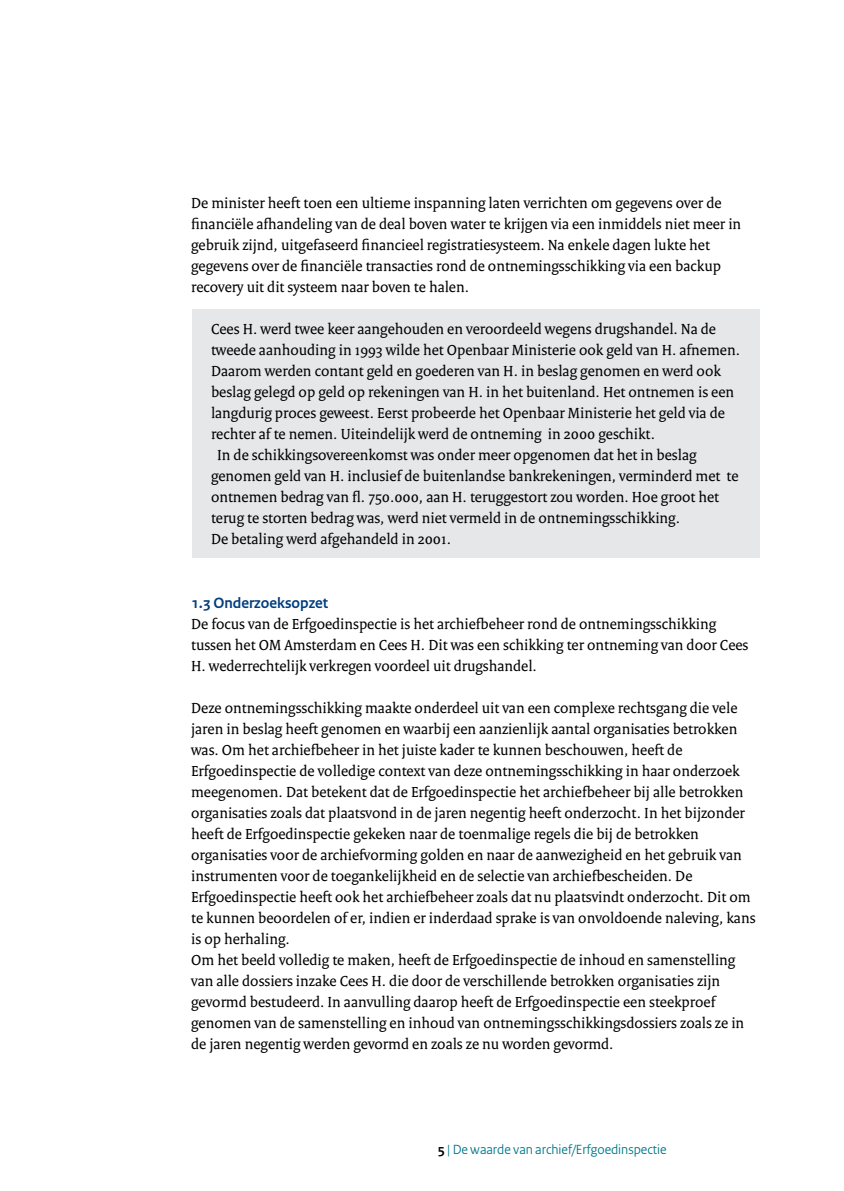
<style>
.page{position:relative;width:844px;height:1191px;background:#fff}
.page>*{position:absolute;margin:0;border:0;box-sizing:border-box;transform-origin:0 0}
.t1{font:15.75px/21px "Rijksoverheid Serif";color:#000}
.t2{font:700 15.75px "Rijksoverheid Sans";color:#003e7e}
.t3{font:14px "Rijksoverheid Sans";color:#00788a}
.s1{font-weight:700;color:#000}
</style>
<div class="page">
<div style="left:192px;top:310px;width:567px;height:248px;background:#e6e7e8"></div>
<p class="t1" style="left:191px;top:193px;width:551px">De minister heeft toen een ultieme inspanning laten verrichten om gegevens over de financiële afhandeling van de deal boven water te krijgen via een inmiddels niet meer in gebruik zijnd, uitgefaseerd financieel registratiesysteem. Na enkele dagen lukte het gegevens over de financiële transacties rond de ontnemingsschikking via een backup recovery uit dit systeem naar boven te halen.</p>
<p class="t1" style="left:211px;top:319px;width:506px">Cees H. werd twee keer aangehouden en veroordeeld wegens drugshandel. Na de</p>
<p class="t1" style="left:211px;top:340px;width:530px">tweede aanhouding in 1993 wilde het Openbaar Ministerie ook geld van H. afnemen.</p>
<p class="t1" style="left:211px;top:361px;width:511px">Daarom werden contant geld en goederen van H. in beslag genomen en werd ook</p>
<p class="t1" style="left:211px;top:382px;width:524px">beslag gelegd op geld op rekeningen van H. in het buitenland. Het ontnemen is een</p>
<p class="t1" style="left:211px;top:403px;width:515px">langdurig proces geweest. Eerst probeerde het Openbaar Ministerie het geld via de</p>
<p class="t1" style="left:211px;top:424px;width:445px">rechter af te nemen. Uiteindelijk werd de ontneming in 2000 geschikt.</p>
<p class="t1" style="left:217px;top:445px;width:480px">In de schikkingsovereenkomst was onder meer opgenomen dat het in beslag</p>
<p class="t1" style="left:211px;top:466px;width:529px">genomen geld van H. inclusief de buitenlandse bankrekeningen, verminderd met te</p>
<p class="t1" style="left:211px;top:487px;width:509px">ontnemen bedrag van fl. 750.000, aan H. teruggestort zou worden. Hoe groot het</p>
<p class="t1" style="left:211px;top:508px;width:470px">terug te storten bedrag was, werd niet vermeld in de ontnemingsschikking.</p>
<p class="t1" style="left:211px;top:529px;width:241px">De betaling werd afgehandeld in 2001.</p>
<p class="t2" style="left:191px;top:593px;width:139px">1.3 Onderzoeksopzet</p>
<p class="t1" style="left:191px;top:613px;width:558px">De focus van de Erfgoedinspectie is het archiefbeheer rond de ontnemingsschikking tussen het OM Amsterdam en Cees H. Dit was een schikking ter ontneming van door Cees<br>H. wederrechtelijk verkregen voordeel uit drugshandel.</p>
<p class="t1" style="left:191px;top:697px;width:565px">Deze ontnemingsschikking maakte onderdeel uit van een complexe rechtsgang die vele jaren in beslag heeft genomen en waarbij een aanzienlijk aantal organisaties betrokken was. Om het archiefbeheer in het juiste kader te kunnen beschouwen, heeft de Erfgoedinspectie de volledige context van deze ontnemingsschikking in haar onderzoek meegenomen. Dat betekent dat de Erfgoedinspectie het archiefbeheer bij alle betrokken organisaties zoals dat plaatsvond in de jaren negentig heeft onderzocht. In het bijzonder heeft de Erfgoedinspectie gekeken naar de toenmalige regels die bij de betrokken organisaties voor de archiefvorming golden en naar de aanwezigheid en het gebruik van instrumenten voor de toegankelijkheid en de selectie van archiefbescheiden. De Erfgoedinspectie heeft ook het archiefbeheer zoals dat nu plaatsvindt onderzocht. Dit om te kunnen beoordelen of er, indien er inderdaad sprake is van onvoldoende naleving, kans is op herhaling.<br>Om het beeld volledig te maken, heeft de Erfgoedinspectie de inhoud en samenstelling van alle dossiers inzake Cees H. die door de verschillende betrokken organisaties zijn gevormd bestudeerd. In aanvulling daarop heeft de Erfgoedinspectie een steekproef genomen van de samenstelling en inhoud van ontnemingsschikkingsdossiers zoals ze in de jaren negentig werden gevormd en zoals ze nu worden gevormd.</p>
<p class="t3" style="left:437px;top:1141px;width:230px"><span class="s1">5</span> | De waarde van archief/Erfgoedinspectie</p>
</div>
